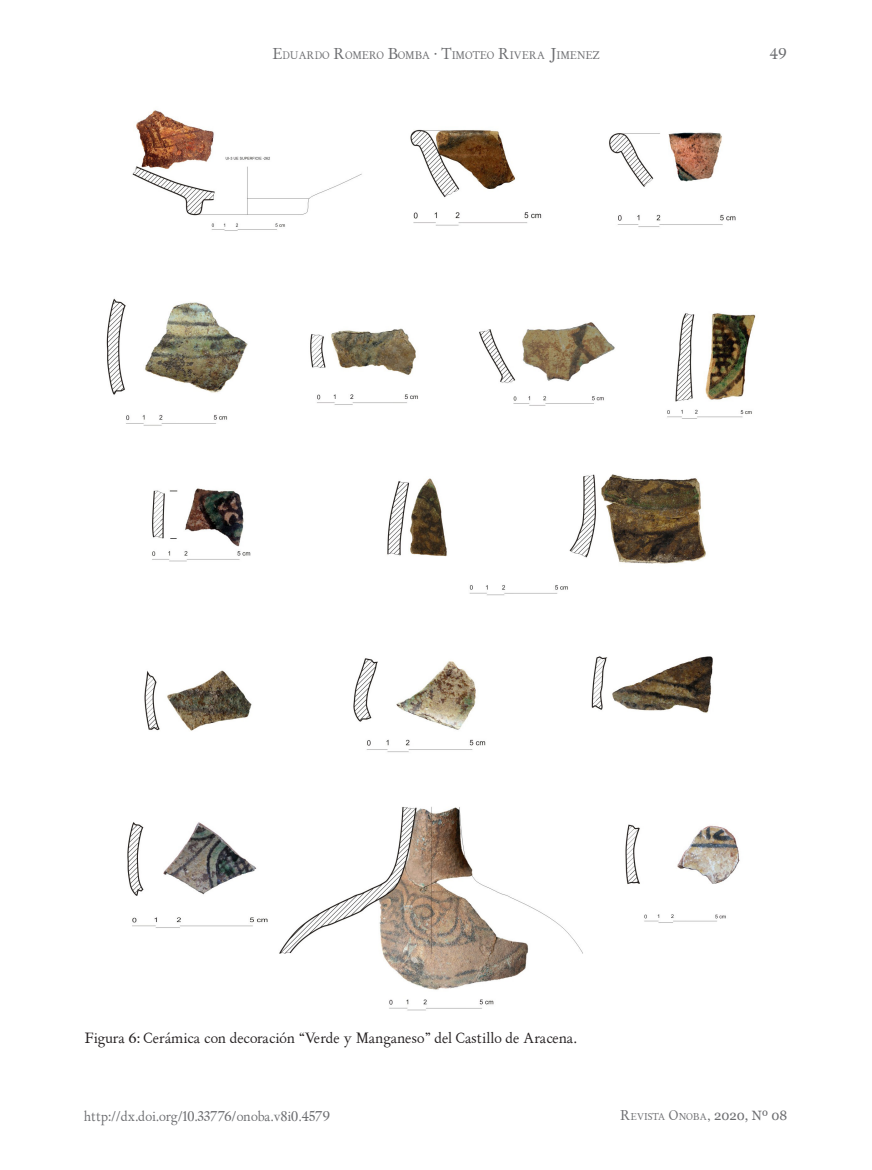
<style>
.page{position:relative;width:872px;height:1170px;background:#fff}
.page>*{position:absolute;margin:0;border:0;box-sizing:border-box;transform-origin:0 0}
.t1{font:15px "ALPHABETUM Unicode";color:#6c6d70}
.Pie_de_foto{font:14.25px "ALPHABETUM Unicode";color:#231f20}
.t2{font:13.5px "ALPHABETUM Unicode";color:#6c6d70}
.t3{font:10.5px "ALPHABETUM Unicode";color:#6c6d70}
.t4{font:9.45px "ALPHABETUM Unicode";color:#6c6d70}
.s1{font-size:15px}
.s2{font-size:13.5px}
.s3{font-family:"Georgia";font-size:13.5px}
</style>
<div class="page">
<img style="left:106px;top:110px;width:650px;height:901px">
<p class="t3" style="left:273px;top:48px;width:329px"><span class="s1">E</span>DUARDO <span class="s1">R</span>OMERO <span class="s1">B</span>OMBA <span class="s1">· T</span>IMOTEO <span class="s1">R</span>IVERA <span class="s1">J</span>IMENEZ</p>
<p class="t1" style="left:770px;top:44px;width:18px">49</p>
<p class="Pie_de_foto" style="left:85px;top:1027px;width:493px">Figura 6: Cerámica con decoración “Verde y Manganeso” del Castillo de Aracena.</p>
<p class="t2" style="left:84px;top:1107px;width:247px">http://dx.doi.org/10.33776/onoba.v8i0.4579</p>
<p class="t4" style="left:620px;top:1110px;width:168px"><span class="s2">R</span>EVISTA <span class="s2">O</span>NOBA<span class="s2">,</span> <span class="s3">2020, Nº 08</span></p>
</div>
